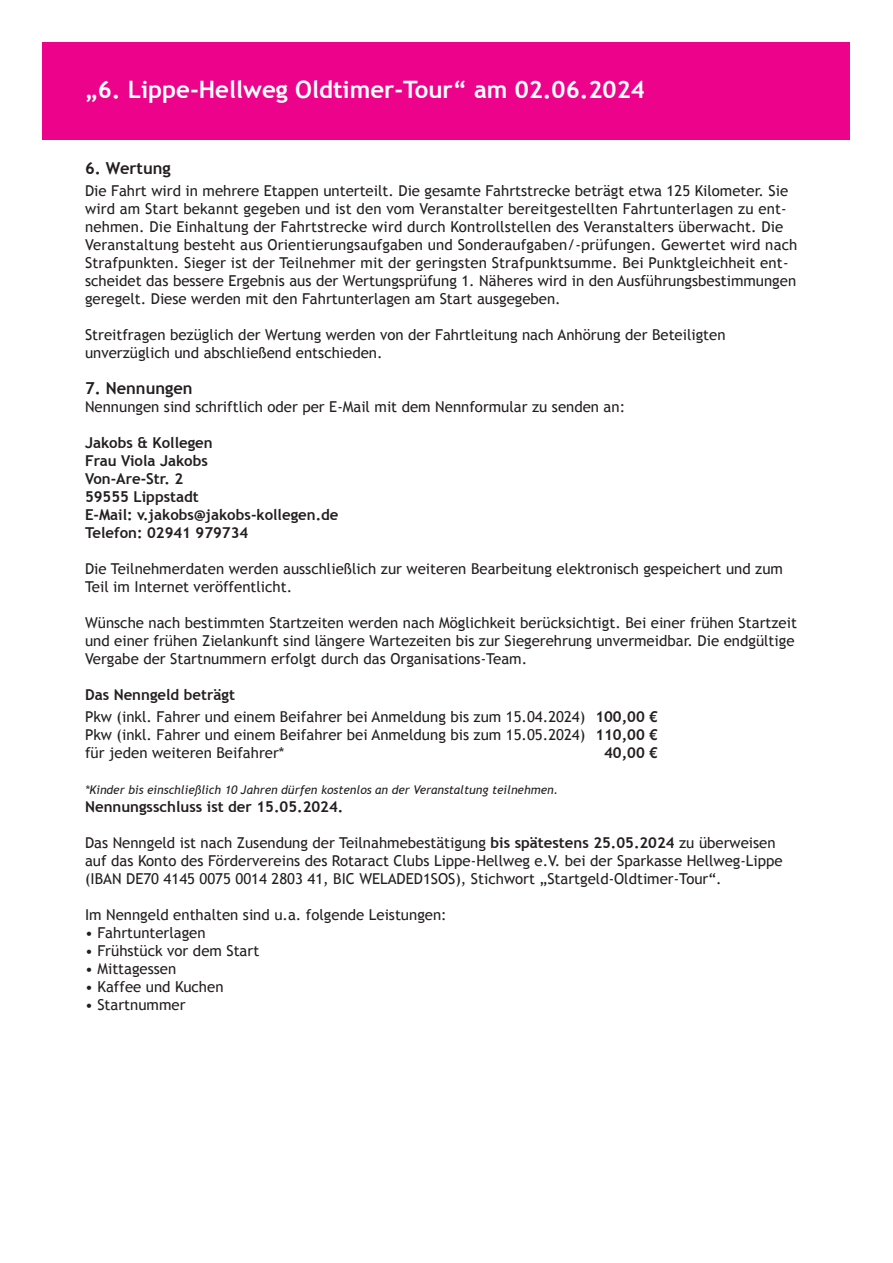
<style>
.page{position:relative;width:893px;height:1263px;background:#fff}
.page>*{position:absolute;margin:0;border:0;box-sizing:border-box;transform-origin:0 0}
.t1{font:700 24px "Trebuchet MS";color:#fff}
.t2{font:700 16.5px "Trebuchet MS";color:#231f20}
.t3{font:15px/18px "Trebuchet MS";color:#231f20}
.t4{font:700 15px/18px "Trebuchet MS";color:#231f20}
.t5{font:italic 12px "Trebuchet MS";color:#231f20}
.s1{font-weight:700}
</style>
<div class="page">
<div style="left:43px;top:43px;width:807px;height:97px;background:#ed028c"></div>
<h1 class="t1" style="left:85px;top:75px;width:561px">„6. Lippe-Hellweg Oldtimer-Tour“ am 02.06.2024</h1>
<p class="t2" style="left:85px;top:158px;width:87px">6. Wertung</p>
<p class="t3" style="left:85px;top:182px;width:714px">Die Fahrt wird in mehrere Etappen unterteilt. Die gesamte Fahrtstrecke beträgt etwa 125 Kilometer. Sie wird am Start bekannt gegeben und ist den vom Veranstalter bereitgestellten Fahrtunterlagen zu ent&shy;nehmen. Die Einhaltung der Fahrtstrecke wird durch Kontrollstellen des Veranstalters überwacht. Die Veranstaltung besteht aus Orientierungsaufgaben und Sonderaufgaben/-prüfungen. Gewertet wird nach Strafpunkten. Sieger ist der Teilnehmer mit der geringsten Strafpunktsumme. Bei Punktgleichheit ent&shy;scheidet das bessere Ergebnis aus der Wertungsprüfung 1. Näheres wird in den Ausführungsbestimmungen geregelt. Diese werden mit den Fahrtunterlagen am Start ausgegeben.</p>
<p class="t3" style="left:85px;top:326px;width:642px">Streitfragen bezüglich der Wertung werden von der Fahrtleitung nach Anhörung der Beteiligten unverzüglich und abschließend entschieden.</p>
<p class="t2" style="left:85px;top:378px;width:109px">7. Nennungen</p>
<p class="t3" style="left:85px;top:398px;width:542px">Nennungen sind schriftlich oder per E-Mail mit dem Nennformular zu senden an:</p>
<p class="t4" style="left:85px;top:434px;width:255px">Jakobs &amp; Kollegen<br>Frau Viola Jakobs<br>Von-Are-Str. 2<br>59555 Lippstadt<br>E-Mail: v.jakobs@jakobs-kollegen.de<br>Telefon: 02941 979734</p>
<p class="t3" style="left:85px;top:560px;width:699px">Die Teilnehmerdaten werden ausschließlich zur weiteren Bearbeitung elektronisch gespeichert und zum<br>Teil im Internet veröffentlicht.</p>
<p class="t3" style="left:85px;top:614px;width:713px">Wünsche nach bestimmten Startzeiten werden nach Möglichkeit berücksichtigt. Bei einer frühen Startzeit und einer frühen Zielankunft sind längere Wartezeiten bis zur Siegerehrung unvermeidbar. Die endgültige<br>Vergabe der Startnummern erfolgt durch das Organisations-Team.</p>
<p class="t3" style="left:85px;top:684px;width:574px;line-height:22.2px"><span class="s1">Das Nenngeld beträgt<br></span>Pkw (inkl. Fahrer und einem Beifahrer bei Anmeldung bis zum 15.04.2024) <span class="s1">100,00 €</span></p>
<p class="t3" style="left:85px;top:726px;width:574px">Pkw (inkl. Fahrer und einem Beifahrer bei Anmeldung bis zum 15.05.2024) <span class="s1">110,00 € </span>für jeden weiteren Beifahrer*</p>
<p class="t4" style="left:604px;top:744px;width:55px">40,00 €</p>
<p class="t5" style="left:85px;top:783px;width:474px">*Kinder bis einschließlich 10 Jahren dürfen kostenlos an der Veranstaltung teilnehmen.</p>
<p class="t4" style="left:85px;top:798px;width:260px">Nennungsschluss ist der 15.05.2024.</p>
<p class="t3" style="left:85px;top:834px;width:699px">Das Nenngeld ist nach Zusendung der Teilnahmebestätigung <span class="s1">bis spätestens 25.05.2024</span> zu überweisen auf das Konto des Fördervereins des Rotaract Clubs Lippe-Hellweg e.V. bei der Sparkasse Hellweg-Lippe (IBAN DE70 4145 0075 0014 2803 41, BIC WELADED1SOS), Stichwort „Startgeld-Oldtimer-Tour“.</p>
<p class="t3" style="left:85px;top:906px;width:363px">Im Nenngeld enthalten sind u.a. folgende Leistungen:</p>
<p class="t3" style="left:85px;top:924px;width:122px">• Fahrtunterlagen</p>
<p class="t3" style="left:85px;top:942px;width:176px">• Frühstück vor dem Start</p>
<p class="t3" style="left:85px;top:960px;width:93px">• Mittagessen</p>
<p class="t3" style="left:85px;top:978px;width:140px">• Kaffee und Kuchen</p>
<p class="t3" style="left:85px;top:996px;width:102px">• Startnummer</p>
</div>
